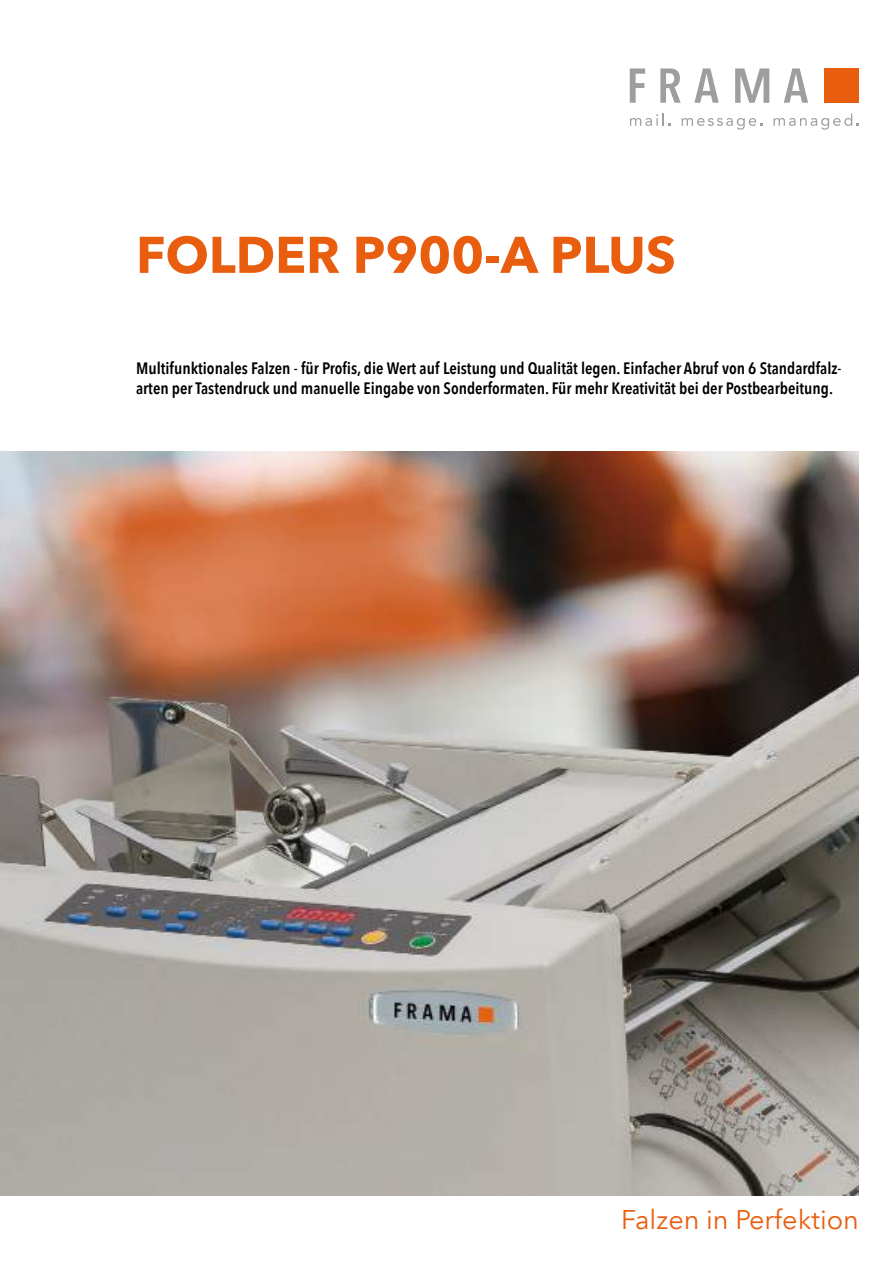
<style>
.page{position:relative;width:893px;height:1263px;background:#fff}
.page>*{position:absolute;margin:0;border:0;box-sizing:border-box;transform-origin:0 0}
.t1{font:700 51px "Avenir Next LT Pro";color:#e95d0f}
.t2{font:27px "Avenir Next LT Pro";color:#e95d0f}
.t3{font:600 condensed 16.5px/19.8px "Avenir Next LT Pro";color:#000}
</style>
<div class="page">
<div style="left:824px;top:68px;width:35px;height:35px;background:#e95d0f"></div>
<svg style="left:630px;top:68px;width:15px;height:35px"></svg>
<svg style="left:660px;top:68px;width:21px;height:35px"></svg>
<svg style="left:694px;top:68px;width:25px;height:35px"></svg>
<svg style="left:784px;top:68px;width:24px;height:35px"></svg>
<svg style="left:735px;top:68px;width:34px;height:35px"></svg>
<svg style="left:630px;top:114px;width:41px;height:12px"></svg>
<svg style="left:682px;top:118px;width:80px;height:12px"></svg>
<svg style="left:773px;top:114px;width:86px;height:16px"></svg>
<img style="left:0;top:451px;width:859px;height:744px">
<h1 class="t1" style="left:136px;top:224px;width:541px">FOLDER P900-A PLUS</h1>
<p class="t3" style="left:136px;top:358px;width:707px">Multifunktionales Falzen - für Profis, die Wert auf Leistung und Qualität legen. Einfacher Abruf von 6 Standardfalz&shy;arten per Tastendruck und manuelle Eingabe von Sonderformaten. Für mehr Kreativität bei der Postbearbeitung.</p>
<h2 class="t2" style="left:621px;top:1203px;width:239px">Falzen in Perfektion</h2>
</div>
